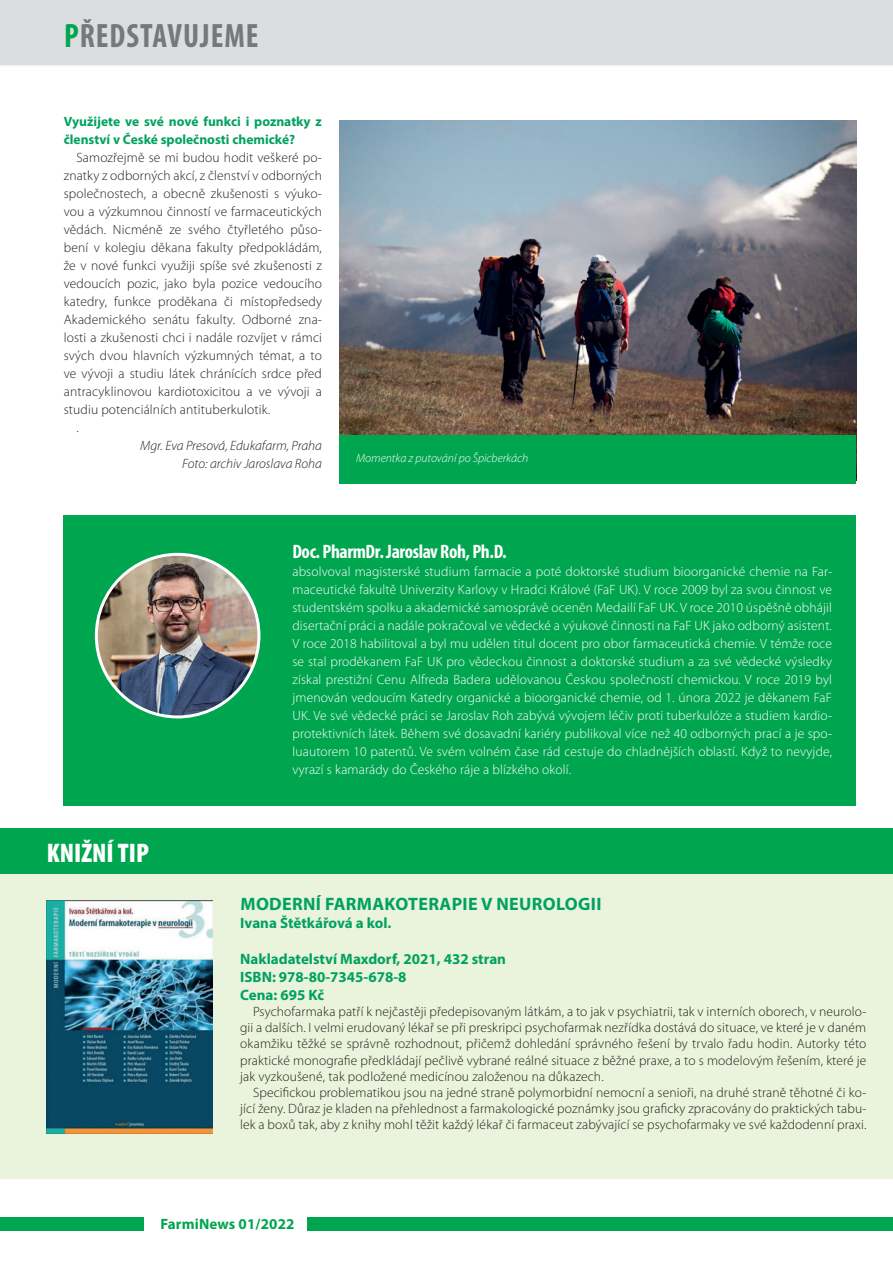
<style>
.page{position:relative;width:893px;height:1263px;background:#fff}
.page>*{position:absolute;margin:0;border:0;box-sizing:border-box;transform-origin:0 0}
.t1{font:700 condensed 33.9px "Myriad Pro";letter-spacing:.03em;color:#75797b;scale:.95 1}
.t2{font:900 condensed 27px "Myriad Pro";color:#fff}
.t3{font:700 condensed 19.5px "Myriad Pro";letter-spacing:-.02em;color:#fff}
.t4{font:700 18px "Myriad Pro";letter-spacing:.02em;color:#00a261}
.t5{font:700 15px/18px "Myriad Pro";color:#00a261}
.t6{font:700 15px "Myriad Pro";letter-spacing:.01em;color:#00a54f}
.t7{font:300 13.5px/16.2px "Myriad Pro";letter-spacing:.01em;color:#231f20;text-align:justify}
.t8{font:300 13.5px/18px "Myriad Pro";letter-spacing:.01em;color:#fff;text-align:justify}
.t9{font:700 13.5px/18px "Myriad Pro";color:#00a261}
.t10{font:italic 300 13.5px/18px "Myriad Pro";color:#231f20;text-align:right}
.t11{font:italic 300 12px "Myriad Pro";color:#fff}
.s1{color:#00a54f}
</style>
<div class="page">
<div style="left:0;top:1218px;width:893px;height:13px;background:#00a54f"></div>
<div style="left:145px;top:1182px;width:162px;height:67px;background:#fff"></div>
<div style="left:0;top:0;width:893px;height:67px;background:#dcdddf"></div>
<hr style="left:0;top:65px;width:893px;height:2px;background:#fff">
<div style="left:64px;top:515px;width:792px;height:291px;background:#00a54f"></div>
<img style="left:96px;top:554px;width:163px;height:163px;border-radius:81px">
<div style="left:95px;top:553px;width:165px;height:165px;border:3px solid #fff;border-radius:50%"></div>
<img style="left:340px;top:120px;width:516px;height:316px">
<div style="left:0;top:854px;width:893px;height:325px;background:#eaf3db"></div>
<img style="left:47px;top:901px;width:165px;height:233px">
<div style="left:0;top:828px;width:893px;height:45px;background:#00a54f"></div>
<div style="left:339px;top:436px;width:517px;height:48px;background:#00a54f"></div>
<h1 class="t1" style="left:64px;top:14px;width:206px"><span class="s1">P</span>ŘEDSTAVUJEME</h1>
<p class="t9" style="left:64px;top:112px;width:260px">Využijete ve své nové funkci i poznatky z členství v České společnosti chemické?</p>
<p class="t7" style="left:77px;top:150px;width:247px">Samozřejmě se mi budou hodit veškeré po-</p>
<p class="t7" style="left:64px;top:168px;width:260px">znatky z odborných akcí, z členství v odborných</p>
<p class="t7" style="left:64px;top:186px;width:260px">společnostech, a obecně zkušenosti s výuko-</p>
<p class="t7" style="left:64px;top:204px;width:260px">vou a výzkumnou činností ve farmaceutických</p>
<p class="t7" style="left:64px;top:222px;width:260px">vědách. Nicméně ze svého čtyřletého půso-</p>
<p class="t7" style="left:64px;top:240px;width:260px">bení v kolegiu děkana fakulty předpokládám,</p>
<p class="t7" style="left:64px;top:258px;width:260px">že v nové funkci využiji spíše své zkušenosti z</p>
<p class="t7" style="left:64px;top:276px;width:260px">vedoucích pozic, jako byla pozice vedoucího</p>
<p class="t7" style="left:64px;top:294px;width:260px">katedry, funkce proděkana či místopředsedy</p>
<p class="t7" style="left:64px;top:312px;width:260px">Akademického senátu fakulty. Odborné zna-</p>
<p class="t7" style="left:64px;top:330px;width:260px">losti a zkušenosti chci i nadále rozvíjet v rámci</p>
<p class="t7" style="left:64px;top:348px;width:260px">svých dvou hlavních výzkumných témat, a to</p>
<p class="t7" style="left:64px;top:366px;width:260px">ve vývoji a studiu látek chránících srdce před</p>
<p class="t7" style="left:64px;top:384px;width:260px">antracyklinovou kardiotoxicitou a ve vývoji a</p>
<p class="t7" style="left:64px;top:402px;width:208px">studiu potenciálních antituberkulotik.</p>
<p class="t7" style="left:77px;top:420px;width:4px">.</p>
<p class="t10" style="left:140px;top:437px;width:183px">Mgr. Eva Presová, Edukafarm, Praha<br>Foto: archiv Jaroslava Roha</p>
<p class="t11" style="left:356px;top:451px;width:174px">Momentka z putování po Špicberkách</p>
<h2 class="t2" style="left:47px;top:837px;width:104px">KNIŽNÍ TIP</h2>
<h3 class="t3" style="left:292px;top:539px;width:216px">Doc. PharmDr. Jaroslav Roh, Ph.D.</h3>
<p class="t8" style="left:292px;top:563px;width:541px">absolvoval magisterské studium farmacie a poté doktorské studium bioorganické chemie na Far&shy;maceutické fakultě Univerzity Karlovy v Hradci Králové (FaF UK). V roce 2009 byl za svou činnost ve studentském spolku a akademické samosprávě oceněn Medailí FaF UK. V roce 2010 úspěšně obhájil disertační práci a nadále pokračoval ve vědecké a výukové činnosti na FaF UK jako odborný asistent.<br>V roce 2018 habilitoval a byl mu udělen titul docent pro obor farmaceutická chemie. V témže roce se stal proděkanem FaF UK pro vědeckou činnost a doktorské studium a za své vědecké výsledky získal prestižní Cenu Alfreda Badera udělovanou Českou společností chemickou. V roce 2019 byl jmenován vedoucím Katedry organické a bioorganické chemie, od 1. února 2022 je děkanem FaF UK. Ve své vědecké práci se Jaroslav Roh zabývá vývojem léčiv proti tuberkulóze a studiem kardio&shy;protektivních látek. Během své dosavadní kariéry publikoval více než 40 odborných prací a je spo&shy;luautorem 10 patentů. Ve svém volném čase rád cestuje do chladnějších oblastí. Když to nevyjde, vyrazí s kamarády do Českého ráje a blízkého okolí.</p>
<h3 class="t4" style="left:240px;top:892px;width:363px">MODERNÍ FARMAKOTERAPIE V NEUROLOGII</h3>
<p class="t5" style="left:240px;top:913px;width:153px">Ivana Štětkářová a kol.</p>
<p class="t5" style="left:240px;top:949px;width:267px">Nakladatelství Maxdorf, 2021, 432 stran<br>ISBN: 978-80-7345-678-8<br>Cena: 695 Kč</p>
<p class="t7" style="left:240px;top:1003px;width:628px;text-indent:13px">Psychofarmaka patří k nejčastěji předepisovaným látkám, a to jak v psychiatrii, tak v interních oborech, v neurolo&shy;gii a dalších. I velmi erudovaný lékař se při preskripci psychofarmak nezřídka dostává do situace, ve které je v daném okamžiku těžké se správně rozhodnout, přičemž dohledání správného řešení by trvalo řadu hodin. Autorky této praktické monografie předkládají pečlivě vybrané reálné situace z běžné praxe, a to s modelovým řešením, které je jak vyzkoušené, tak podložené medicínou založenou na důkazech.</p>
<p class="t7" style="left:240px;top:1084px;width:628px;text-indent:13px">Specifickou problematikou jsou na jedné straně polymorbidní nemocní a senioři, na druhé straně těhotné či ko&shy;jící ženy. Důraz je kladen na přehlednost a farmakologické poznámky jsou graficky zpracovány do praktických tabu&shy;lek a boxů tak, aby z knihy mohl těžit každý lékař či farmaceut zabývající se psychofarmaky ve své každodenní praxi.</p>
<p class="t6" style="left:160px;top:1214px;width:136px">FarmiNews 01/2022</p>
</div>
